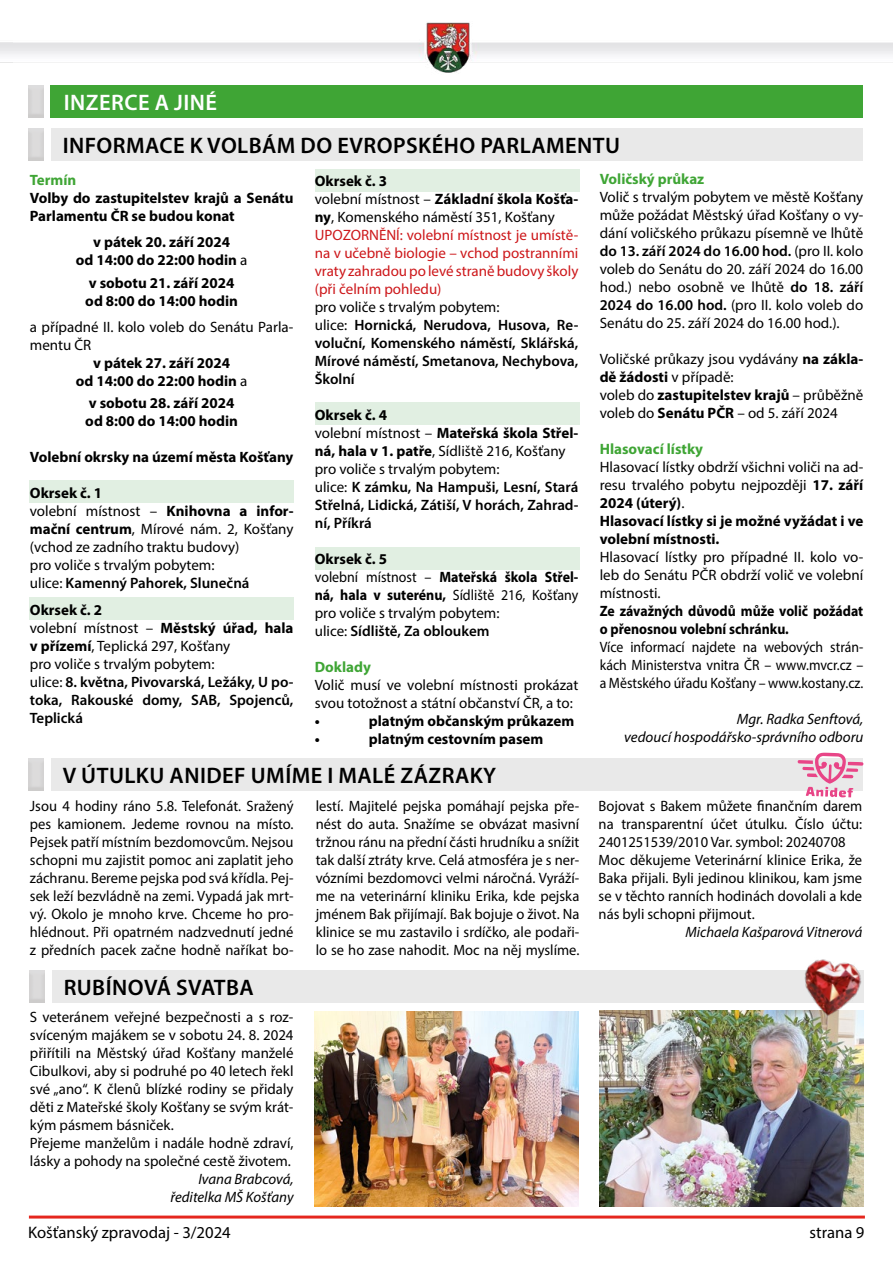
<style>
.page{position:relative;width:893px;height:1263px;background:#fff}
.page>*{position:absolute;margin:0;border:0;box-sizing:border-box;transform-origin:0 0}
.t1{font:600 22.5px "Myriad Pro";letter-spacing:.02em;color:#000}
.t2{font:600 22.5px "Myriad Pro";letter-spacing:.02em;color:#fff}
.t3{font:16.65px "Myriad Pro";color:#000}
.t4{font:15px/18px "Myriad Pro";color:#000}
.t5{font:600 15px/18px "Myriad Pro";color:#000}
.t6{font:700 15px/18px "Myriad Pro";color:#000}
.t7{font:15px/18px "Myriad Pro";color:#cd171a}
.t8{font:15px/18px "Myriad Pro";color:#000;scale:.93 1}
.t9{font:15px/18px "Myriad Pro";color:#000;text-align:justify;scale:.92 1}
.t10{font:italic 15px/18px "Myriad Pro";color:#000;text-align:right}
.t11{font:700 15px/18px "Myriad Pro";color:#000;scale:.92 1}
.t12{font:700 15px "Myriad Pro";color:#3fa535}
.s1{font-weight:400}
.s2{font-weight:700}
.s3{font-weight:600}
.s4{font-weight:700;color:#000}
.s5{color:#000}
</style>
<div class="page">
<img style="left:13px;top:22px;width:880px;height:1197px">
<hr style="left:29px;top:1215px;width:836px;height:3px;background:#e5271e">
<div style="left:29px;top:480px;width:264px;height:23px;background:#e1efe2"></div>
<div style="left:29px;top:597px;width:264px;height:23px;background:#e1efe2"></div>
<div style="left:315px;top:402px;width:264px;height:23px;background:#e1efe2"></div>
<div style="left:315px;top:547px;width:264px;height:23px;background:#e1efe2"></div>
<div style="left:315px;top:169px;width:264px;height:23px;background:#e1efe2"></div>
<div style="left:51px;top:128px;width:811px;height:33px;background:#e9e9e9"></div>
<div style="left:51px;top:758px;width:811px;height:33px;background:#e9e9e9"></div>
<img style="left:29px;top:128px;width:15px;height:33px">
<img style="left:29px;top:758px;width:15px;height:33px">
<div style="left:50px;top:85px;width:812px;height:32px;background:#3fa535"></div>
<img style="left:29px;top:85px;width:15px;height:32px">
<div style="left:52px;top:971px;width:811px;height:32px;background:#e9e9e9"></div>
<img style="left:30px;top:971px;width:15px;height:32px">
<img style="left:315px;top:1011px;width:263px;height:195px">
<img style="left:600px;top:1010px;width:263px;height:196px">
<img style="left:792px;top:949px;width:73px;height:78px">
<svg style="left:797px;top:753px;width:66px;height:45px"></svg>
<h1 class="t2" style="left:64px;top:88px;width:155px">INZERCE A JINÉ</h1>
<h1 class="t1" style="left:63px;top:131px;width:559px">INFORMACE K VOLBÁM DO EVROPSKÉHO PARLAMENTU</h1>
<p class="t12" style="left:30px;top:170px;width:48px">Termín</p>
<p class="t6" style="left:30px;top:188px;width:265px">Volby do zastupitelstev krajů a Senátu<br>Parlamentu ČR se budou konat</p>
<p class="t6" style="left:76px;top:233px;width:173px;text-align:center">v pátek 20. září 2024<br>od 14:00 do 22:00 hodin <span class="s1">a</span></p>
<p class="t6" style="left:85px;top:273px;width:154px">v sobotu 21. září 2024 od 8:00 do 14:00 hodin</p>
<p class="t4" style="left:30px;top:318px;width:265px">a případné II. kolo voleb do Senátu Parla&shy;mentu ČR</p>
<p class="t6" style="left:76px;top:353px;width:173px;text-align:center">v pátek 27. září 2024<br>od 14:00 do 22:00 hodin <span class="s1">a</span></p>
<p class="t6" style="left:85px;top:394px;width:154px">v sobotu 28. září 2024 od 8:00 do 14:00 hodin</p>
<p class="t6" style="left:30px;top:448px;width:265px">Volební okrsky na území města Košťany</p>
<p class="t4" style="left:30px;top:484px;width:265px"><span class="s2">Okrsek č. 1<br></span>volební místnost – <span class="s2">Knihovna a infor&shy;mační centrum</span>, Mírové nám. 2, Košťany (vchod ze zadního traktu budovy)<br>pro voliče s trvalým pobytem:<br>ulice: <span class="s3">Kamenný Pahorek, Slunečná</span></p>
<p class="t5" style="left:30px;top:600px;width:265px"><span class="s2">Okrsek č. 2<br></span><span class="s1">volební místnost –</span> <span class="s2">Městský úřad, hala v přízemí</span><span class="s1">, Teplická 297, Košťany<br>pro voliče s trvalým pobytem:<br>ulice:</span> 8. května, Pivovarská, Ležáky, U po&shy;toka, Rakouské domy, SAB, Spojenců,<br>Teplická</p>
<p class="t7" style="left:315px;top:172px;width:265px"><span class="s4">Okrsek č. 3<br></span><span class="s5">volební místnost –</span> <span class="s4">Základní škola Košťa&shy;ny</span><span class="s5">, Komenského náměstí 351, Košťany </span>UPOZORNĚNÍ: volební místnost je umístě&shy;na v učebně biologie – vchod postranními vraty zahradou po levé straně budovy školy (při čelním pohledu)</p>
<p class="t5" style="left:315px;top:298px;width:265px"><span class="s1">pro voliče s trvalým pobytem:<br>ulice:</span> Hornická, Nerudova, Husova, Re&shy;voluční, Komenského náměstí, Sklářská,<br>Mírové náměstí, Smetanova, Nechybova,<br>Školní</p>
<p class="t5" style="left:315px;top:406px;width:265px"><span class="s2">Okrsek č. 4<br></span><span class="s1">volební místnost –</span> <span class="s2">Mateřská škola Střel&shy;ná, hala v 1. patře</span><span class="s1">, Sídliště 216, Košťany pro voliče s trvalým pobytem:<br>ulice:</span> K zámku, Na Hampuši, Lesní, Stará<br>Střelná, Lidická, Zátiší, V horách, Zahrad&shy;ní, Příkrá</p>
<p class="t8" style="left:315px;top:550px;width:285px"><span class="s2">Okrsek č. 5<br></span>volební místnost – <span class="s2">Mateřská škola Střel&shy;ná, hala v suterénu,</span> Sídliště 216, Košťany pro voliče s trvalým pobytem:<br>ulice: <span class="s3">Sídliště, Za obloukem</span></p>
<p class="t12" style="left:315px;top:657px;width:58px">Doklady</p>
<p class="t4" style="left:315px;top:676px;width:265px">Volič musí ve volební místnosti prokázat svou totožnost a státní občanství ČR, a to:</p>
<p class="t6" style="left:315px;top:712px;width:7px">•</p>
<p class="t6" style="left:369px;top:712px;width:207px">platným občanským průkazem</p>
<p class="t6" style="left:315px;top:730px;width:7px">•</p>
<p class="t6" style="left:369px;top:730px;width:176px">platným cestovním pasem</p>
<h1 class="t1" style="left:63px;top:761px;width:435px">V ÚTULKU ANIDEF UMÍME I MALÉ ZÁZRAKY</h1>
<p class="t12" style="left:600px;top:169px;width:106px">Voličský průkaz</p>
<p class="t4" style="left:600px;top:187px;width:265px;text-align:justify">Volič s trvalým pobytem ve městě Košťany může požádat Městský úřad Košťany o vy&shy;dání voličského průkazu písemně ve lhůtě <span class="s3">do 13. září 2024 do 16.00 hod.</span> (pro II. kolo voleb do Senátu do 20. září 2024 do 16.00 hod.) nebo osobně ve lhůtě <span class="s3">do 18. září 2024 do 16.00 hod.</span> (pro II. kolo voleb do Senátu do 25. září 2024 do 16.00 hod.).</p>
<p class="t4" style="left:600px;top:349px;width:265px">Voličské průkazy jsou vydávány <span class="s2">na zákla&shy;dě žádosti</span> v případě:<br>voleb do <span class="s2">zastupitelstev krajů</span> – průběžně voleb do <span class="s2">Senátu PČR</span> – od 5. září 2024</p>
<p class="t12" style="left:600px;top:439px;width:105px">Hlasovací lístky</p>
<p class="t6" style="left:600px;top:457px;width:265px"><span class="s1">Hlasovací lístky obdrží všichni voliči na ad&shy;resu trvalého pobytu nejpozději</span> 17. září<br>2024 (úterý)<span class="s1">.<br></span>Hlasovací lístky si je možné vyžádat i ve volební místnosti.</p>
<p class="t4" style="left:600px;top:547px;width:265px;text-align:justify">Hlasovací lístky pro případné II. kolo vo&shy;leb do Senátu PČR obdrží volič ve volební místnosti.</p>
<p class="t11" style="left:600px;top:601px;width:288px">Ze závažných důvodů může volič požádat o přenosnou volební schránku.</p>
<p class="t9" style="left:600px;top:637px;width:288px">Více informací najdete na webových strán&shy;kách Ministerstva vnitra ČR – www.mvcr.cz – a Městského úřadu Košťany – www.kostany.cz.</p>
<p class="t10" style="left:624px;top:709px;width:241px">Mgr. Radka Senftová,<br>vedoucí hospodářsko-správního odboru</p>
<p class="t4" style="left:30px;top:797px;width:265px;text-align:justify">Jsou 4 hodiny ráno 5.8. Telefonát. Sražený pes kamionem. Jedeme rovnou na místo.<br>Pejsek patří místním bezdomovcům. Nejsou schopni mu zajistit pomoc ani zaplatit jeho záchranu. Bereme pejska pod svá křídla. Pej&shy;sek leží bezvládně na zemi. Vypadá jak mrt&shy;vý. Okolo je mnoho krve. Chceme ho pro&shy;hlédnout. Při opatrném nadzvednutí jedné z předních pacek začne hodně naříkat bo-</p>
<p class="t4" style="left:316px;top:797px;width:265px;text-align:justify">lestí. Majitelé pejska pomáhají pejska pře&shy;nést do auta. Snažíme se obvázat masivní tržnou ránu na přední části hrudníku a snížit tak další ztráty krve. Celá atmosféra je s ner&shy;vózními bezdomovci velmi náročná. Vyráží&shy;me na veterinární kliniku Erika, kde pejska jménem Bak přijímají. Bak bojuje o život. Na klinice se mu zastavilo i srdíčko, ale podaři&shy;lo se ho zase nahodit. Moc na něj myslíme.</p>
<p class="t4" style="left:599px;top:797px;width:265px">Bojovat s Bakem můžete finančním darem na transparentní účet útulku. Číslo účtu:<br>2401251539/2010 Var. symbol: 20240708<br>Moc děkujeme Veterinární klinice Erika, že Baka přijali. Byli jedinou klinikou, kam jsme se v těchto ranních hodinách dovolali a kde nás byli schopni přijmout.</p>
<p class="t10" style="left:685px;top:923px;width:178px">Michaela Kašparová Vitnerová</p>
<h1 class="t1" style="left:64px;top:973px;width:192px">RUBÍNOVÁ SVATBA</h1>
<p class="t4" style="left:30px;top:1007px;width:265px">S veteránem veřejné bezpečnosti a s roz&shy;svíceným majákem se v sobotu 24. 8. 2024 přiřítili na Městský úřad Košťany manželé Cibulkovi, aby si podruhé po 40 letech řekl své „ano“. K členů blízké rodiny se přidaly děti z Mateřské školy Košťany se svým krát&shy;kým pásmem básniček.<br>Přejeme manželům i nadále hodně zdraví, lásky a pohody na společné cestě životem.</p>
<p class="t10" style="left:170px;top:1169px;width:125px">Ivana Brabcová, ředitelka MŠ Košťany</p>
<p class="t3" style="left:28px;top:1222px;width:204px">Košťanský zpravodaj - 3/2024</p>
<p class="t3" style="left:810px;top:1222px;width:56px">strana 9</p>
</div>
